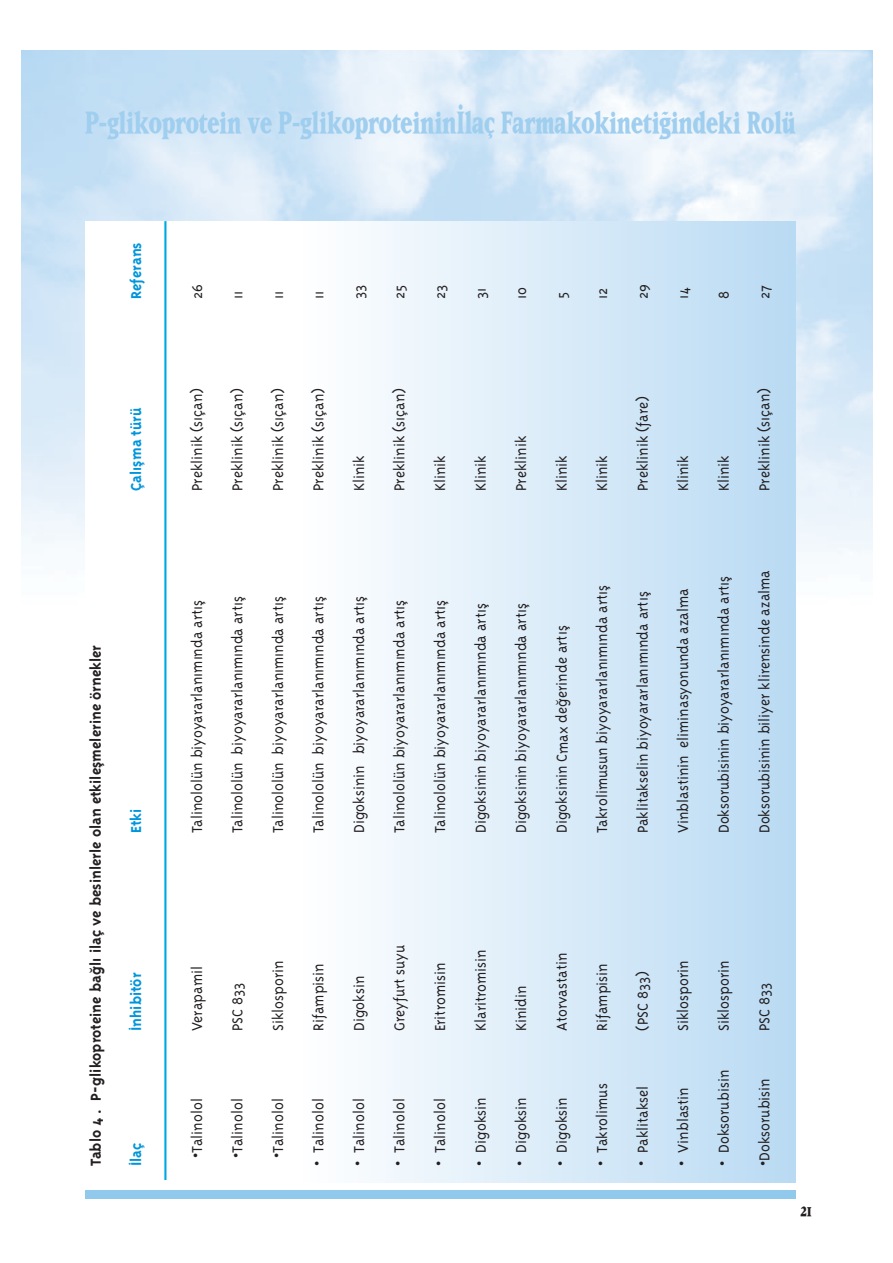
<style>
.page{position:relative;width:893px;height:1263px;background:#fff}
.page>*{position:absolute;margin:0;border:0;box-sizing:border-box;transform-origin:0 0}
.t1{font:800 36px "Matrix Trk";letter-spacing:-.01em;color:#9fceef;scale:.7 1}
.t2{font:800 21px "Matrix Trk";color:#231f20;scale:.7 1}
.t3{font:300 16.5px "Triplex";color:#231f20}
.t4{font:700 16.5px "Triplex";color:#231f20}
.t5{font:700 16.5px "Triplex";color:#0095da}
.s1{font-weight:700}
</style>
<div class="page">
<div style="left:85px;top:1191px;width:710px;height:8px;background:#91c9ed"></div>
<div style="left:298px;top:221px;width:497px;height:961px;background:linear-gradient(to right,#fff,#b9daf3)"></div>
<div style="left:85px;top:221px;width:214px;height:961px;background:#fff"></div>
<hr style="left:164px;top:221px;width:2px;height:959px;background:#00a7e1">
<h1 class="t1" style="left:85px;top:104px;width:1016px">P-glikoprotein ve P-glikoproteinin‹laç Farmakokineti¤indeki Rolü</h1>
<p class="t5" style="left:130px;top:299px;width:58px;rotate:-90deg">Referans</p>
<p class="t5" style="left:130px;top:491px;width:85px;rotate:-90deg">Çal›flma türü</p>
<p class="t4" style="left:89px;top:1166px;width:523px;rotate:-90deg">Tablo 4 . P-glikoproteine ba¤l› ilaç ve besinlerle olan etkileflmelerine örnekler</p>
<p class="t5" style="left:130px;top:833px;width:26px;rotate:-90deg">Etki</p>
<p class="t5" style="left:130px;top:1031px;width:60px;rotate:-90deg">‹nhibitör</p>
<p class="t5" style="left:130px;top:1166px;width:25px;rotate:-90deg">‹laç</p>
<p class="t3" style="left:190px;top:299px;width:16px;rotate:-90deg">26</p>
<p class="t3" style="left:231px;top:299px;width:10px;rotate:-90deg">11</p>
<p class="t3" style="left:271px;top:299px;width:10px;rotate:-90deg">11</p>
<p class="t3" style="left:312px;top:299px;width:10px;rotate:-90deg">11</p>
<p class="t3" style="left:352px;top:299px;width:16px;rotate:-90deg">33</p>
<p class="t3" style="left:393px;top:299px;width:16px;rotate:-90deg">25</p>
<p class="t3" style="left:433px;top:299px;width:16px;rotate:-90deg">23</p>
<p class="t3" style="left:474px;top:299px;width:13px;rotate:-90deg">31</p>
<p class="t3" style="left:514px;top:299px;width:13px;rotate:-90deg">10</p>
<p class="t3" style="left:555px;top:299px;width:9px;rotate:-90deg">5</p>
<p class="t3" style="left:595px;top:299px;width:13px;rotate:-90deg">12</p>
<p class="t3" style="left:636px;top:299px;width:16px;rotate:-90deg">29</p>
<p class="t3" style="left:676px;top:299px;width:13px;rotate:-90deg">14</p>
<p class="t3" style="left:717px;top:299px;width:10px;rotate:-90deg">8</p>
<p class="t3" style="left:757px;top:299px;width:16px;rotate:-90deg">27</p>
<p class="t3" style="left:190px;top:491px;width:105px;rotate:-90deg">Preklinik (s›çan)</p>
<p class="t3" style="left:231px;top:491px;width:105px;rotate:-90deg">Preklinik (s›çan)</p>
<p class="t3" style="left:271px;top:491px;width:105px;rotate:-90deg">Preklinik (s›çan)</p>
<p class="t3" style="left:312px;top:491px;width:105px;rotate:-90deg">Preklinik (s›çan)</p>
<p class="t3" style="left:352px;top:491px;width:37px;rotate:-90deg">Klinik</p>
<p class="t3" style="left:393px;top:491px;width:105px;rotate:-90deg">Preklinik (s›çan)</p>
<p class="t3" style="left:433px;top:491px;width:37px;rotate:-90deg">Klinik</p>
<p class="t3" style="left:474px;top:491px;width:37px;rotate:-90deg">Klinik</p>
<p class="t3" style="left:514px;top:491px;width:57px;rotate:-90deg">Preklinik</p>
<p class="t3" style="left:555px;top:491px;width:37px;rotate:-90deg">Klinik</p>
<p class="t3" style="left:595px;top:491px;width:37px;rotate:-90deg">Klinik</p>
<p class="t3" style="left:636px;top:491px;width:97px;rotate:-90deg">Preklinik (fare)</p>
<p class="t3" style="left:676px;top:491px;width:37px;rotate:-90deg">Klinik</p>
<p class="t3" style="left:717px;top:491px;width:37px;rotate:-90deg">Klinik</p>
<p class="t3" style="left:757px;top:491px;width:105px;rotate:-90deg">Preklinik (s›çan)</p>
<p class="t3" style="left:190px;top:833px;width:235px;rotate:-90deg">Talinololün biyoyararlan›m›nda art›fl</p>
<p class="t3" style="left:231px;top:833px;width:238px;rotate:-90deg">Talinololün biyoyararlan›m›nda art›fl</p>
<p class="t3" style="left:271px;top:833px;width:238px;rotate:-90deg">Talinololün biyoyararlan›m›nda art›fl</p>
<p class="t3" style="left:312px;top:833px;width:238px;rotate:-90deg">Talinololün biyoyararlan›m›nda art›fl</p>
<p class="t3" style="left:352px;top:833px;width:239px;rotate:-90deg">Digoksinin biyoyararlan›m›nda art›fl</p>
<p class="t3" style="left:393px;top:833px;width:235px;rotate:-90deg">Talinololün biyoyararlan›m›nda art›fl</p>
<p class="t3" style="left:433px;top:833px;width:235px;rotate:-90deg">Talinololün biyoyararlan›m›nda art›fl</p>
<p class="t3" style="left:474px;top:833px;width:231px;rotate:-90deg">Digoksinin biyoyararlan›m›nda art›fl</p>
<p class="t3" style="left:514px;top:833px;width:231px;rotate:-90deg">Digoksinin biyoyararlan›m›nda art›fl</p>
<p class="t3" style="left:555px;top:833px;width:209px;rotate:-90deg">Digoksinin Cmax de¤erinde art›fl</p>
<p class="t3" style="left:595px;top:833px;width:250px;rotate:-90deg">Takrolimusun biyoyararlan›m›nda art›fl</p>
<p class="t3" style="left:636px;top:833px;width:243px;rotate:-90deg">Paklitakselin biyoyararlan›m›nda art›fl</p>
<p class="t3" style="left:676px;top:833px;width:247px;rotate:-90deg">Vinblastinin eliminasyonunda azalma</p>
<p class="t3" style="left:717px;top:833px;width:259px;rotate:-90deg">Doksorubisinin biyoyararlan›m›nda art›fl</p>
<p class="t3" style="left:757px;top:833px;width:265px;rotate:-90deg">Doksorubisinin biliyer klirensinde azalma</p>
<p class="t3" style="left:190px;top:1031px;width:67px;rotate:-90deg">Verapamil</p>
<p class="t3" style="left:231px;top:1031px;width:50px;rotate:-90deg">PSC 833</p>
<p class="t3" style="left:271px;top:1031px;width:72px;rotate:-90deg">Siklosporin</p>
<p class="t3" style="left:312px;top:1031px;width:69px;rotate:-90deg">Rifampisin</p>
<p class="t3" style="left:352px;top:1031px;width:57px;rotate:-90deg">Digoksin</p>
<p class="t3" style="left:393px;top:1031px;width:88px;rotate:-90deg">Greyfurt suyu</p>
<p class="t3" style="left:433px;top:1031px;width:70px;rotate:-90deg">Eritromisin</p>
<p class="t3" style="left:190px;top:1158px;width:61px;rotate:-90deg"><span class="s1">•</span>Talinolol</p>
<p class="t3" style="left:231px;top:1158px;width:61px;rotate:-90deg"><span class="s1">•</span>Talinolol</p>
<p class="t3" style="left:271px;top:1158px;width:61px;rotate:-90deg"><span class="s1">•</span>Talinolol</p>
<p class="t3" style="left:312px;top:1166px;width:69px;rotate:-90deg"><span class="s1">•</span> Talinolol</p>
<p class="t3" style="left:352px;top:1166px;width:69px;rotate:-90deg"><span class="s1">•</span> Talinolol</p>
<p class="t3" style="left:393px;top:1166px;width:69px;rotate:-90deg"><span class="s1">•</span> Talinolol</p>
<p class="t3" style="left:433px;top:1166px;width:69px;rotate:-90deg"><span class="s1">•</span> Talinolol</p>
<p class="t3" style="left:474px;top:1031px;width:83px;rotate:-90deg">Klaritromisin</p>
<p class="t3" style="left:514px;top:1031px;width:47px;rotate:-90deg">Kinidin</p>
<p class="t3" style="left:474px;top:1166px;width:70px;rotate:-90deg"><span class="s1">•</span> Digoksin</p>
<p class="t3" style="left:514px;top:1166px;width:70px;rotate:-90deg"><span class="s1">•</span> Digoksin</p>
<p class="t3" style="left:555px;top:1031px;width:80px;rotate:-90deg">Atorvastatin</p>
<p class="t3" style="left:555px;top:1166px;width:70px;rotate:-90deg"><span class="s1">•</span> Digoksin</p>
<p class="t3" style="left:595px;top:1031px;width:69px;rotate:-90deg">Rifampisin</p>
<p class="t3" style="left:595px;top:1166px;width:84px;rotate:-90deg"><span class="s1">•</span> Takrolimus</p>
<p class="t3" style="left:636px;top:1031px;width:62px;rotate:-90deg">(PSC 833)</p>
<p class="t3" style="left:636px;top:1166px;width:82px;rotate:-90deg"><span class="s1">•</span> Paklitaksel</p>
<p class="t3" style="left:676px;top:1031px;width:72px;rotate:-90deg">Siklosporin</p>
<p class="t3" style="left:676px;top:1166px;width:80px;rotate:-90deg"><span class="s1">•</span> Vinblastin</p>
<p class="t3" style="left:717px;top:1031px;width:72px;rotate:-90deg">Siklosporin</p>
<p class="t3" style="left:717px;top:1166px;width:98px;rotate:-90deg"><span class="s1">•</span> Doksorubisin</p>
<p class="t3" style="left:757px;top:1031px;width:50px;rotate:-90deg">PSC 833</p>
<p class="t3" style="left:757px;top:1166px;width:89px;rotate:-90deg"><span class="s1">•</span>Doksorubisin</p>
<p class="t2" style="left:800px;top:1199px;width:18px">21</p>
</div>
